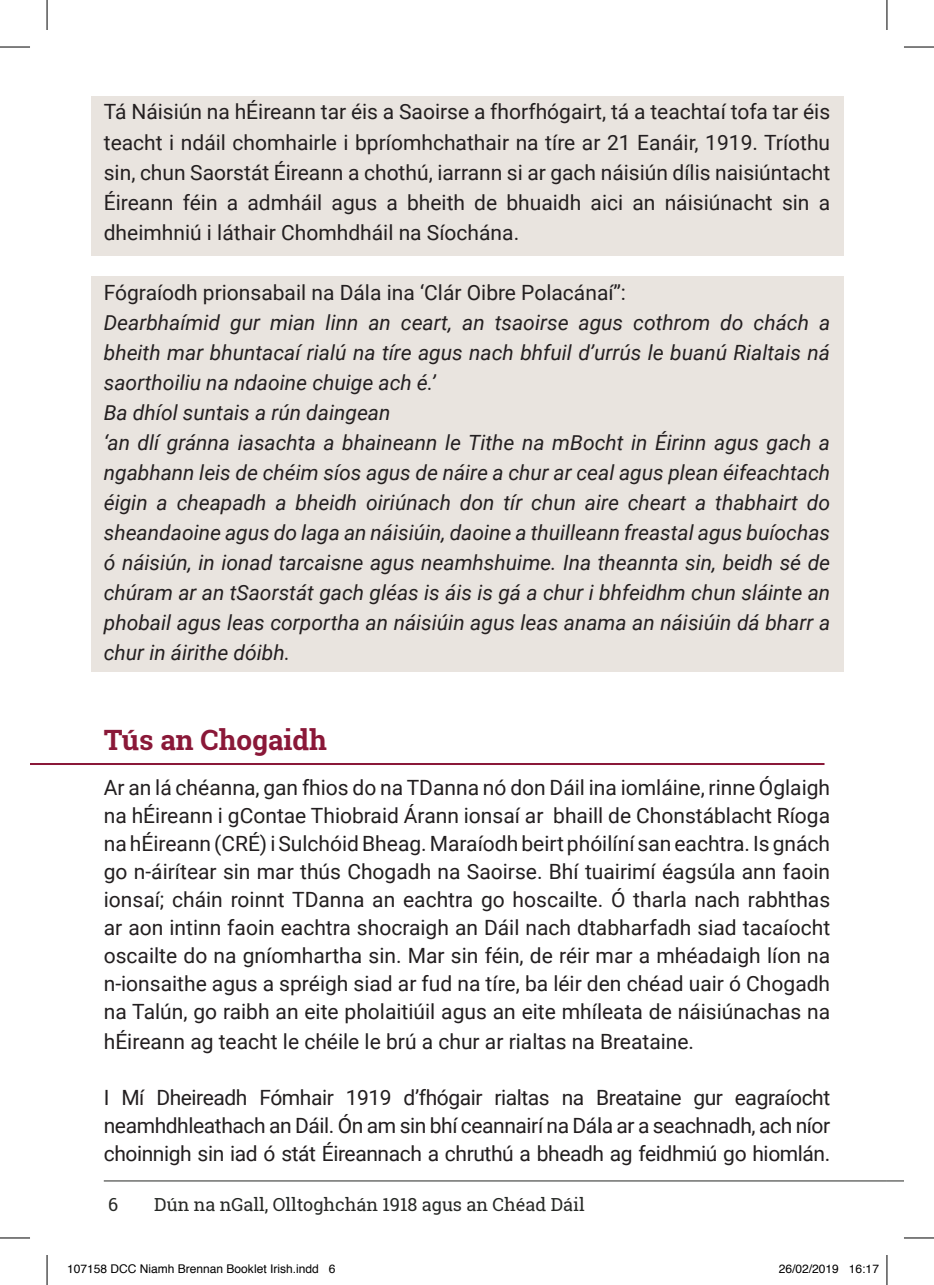
<style>
.page{position:relative;width:934px;height:1285px;background:#fff}
.page>*{position:absolute;margin:0;border:0;box-sizing:border-box;transform-origin:0 0}
.t1{font:700 28px "Roboto Slab";color:#8a1838}
.t2{font:21px/28px "Roboto";color:#231f20;text-align:justify}
.t3{font:italic 21px/30px "Roboto";color:#231f20}
.t4{font:18px "Roboto Slab";color:#262825}
.t5{font:12px "Helvetica";color:#000}
</style>
<div class="page">
<hr style="left:104px;top:1180px;width:782px;height:1px;background:#262825">
<svg style="left:886px;top:1180px;width:17px;height:1px"></svg>
<div style="left:91px;top:276px;width:751px;height:396px;background:#e9e4df"></div>
<div style="left:91px;top:96px;width:751px;height:160px;background:#e9e4df"></div>
<hr style="left:30px;top:763px;width:794px;height:2px;background:#8a1838">
<hr style="left:0;top:47px;width:30px;height:1px;background:#000">
<hr style="left:903px;top:47px;width:30px;height:1px;background:#000">
<hr style="left:0;top:1237px;width:30px;height:1px;background:#000">
<hr style="left:903px;top:1237px;width:30px;height:1px;background:#000">
<hr style="left:47px;top:0;width:1px;height:30px;background:#000">
<hr style="left:47px;top:1255px;width:1px;height:30px;background:#000">
<hr style="left:886px;top:0;width:1px;height:30px;background:#000">
<hr style="left:886px;top:1255px;width:1px;height:30px;background:#000">
<p class="t2" style="left:104px;top:96px;width:727px;line-height:30px">Tá Náisiún na hÉireann tar éis a Saoirse a fhorfhógairt, tá a teachtaí tofa tar éis teacht i ndáil chomhairle i bpríomhchathair na tíre ar 21 Eanáir, 1919. Tríothu sin, chun Saorstát Éireann a chothú, iarrann si ar gach náisiún dílis naisiúntacht Éireann féin a admháil agus a bheith de bhuaidh aici an náisiúnacht sin a dheimhniú i láthair Chomhdháil na Síochána.</p>
<p class="t2" style="left:104px;top:277px;width:523px">Fógraíodh prionsabail na Dála ina ‘Clár Oibre Polacánaí’’:</p>
<p class="t3" style="left:104px;top:306px;width:727px">Dearbhaímid gur mian linn an ceart, an tsaoirse agus cothrom do chách a bheith mar bhuntacaí rialú na tíre agus nach bhfuil d’urrús le buanú Rialtais ná saorthoiliu na ndaoine chuige ach é.’<br>Ba dhíol suntais a rún daingean<br>‘an dlí gránna iasachta a bhaineann le Tithe na mBocht in Éirinn agus gach a ngabhann leis de chéim síos agus de náire a chur ar ceal agus plean éifeachtach éigin a cheapadh a bheidh oiriúnach don tír chun aire cheart a thabhairt do sheandaoine agus do laga an náisiúin, daoine a thuilleann freastal agus buíochas ó náisiún, in ionad tarcaisne agus neamhshuime. Ina theannta sin, beidh sé de chúram ar an tSaorstát gach gléas is áis is gá a chur i bhfeidhm chun sláinte an phobail agus leas corportha an náisiúin agus leas anama an náisiúin dá bharr a chur in áirithe dóibh.</p>
<h1 class="t1" style="left:104px;top:720px;width:224px">Tús an Chogaidh</h1>
<p class="t2" style="left:104px;top:772px;width:727px">Ar an lá chéanna, gan fhios do na TDanna nó don Dáil ina iomláine, rinne Óglaigh na hÉireann i gContae Thiobraid Árann ionsaí ar bhaill de Chonstáblacht Ríoga na hÉireann (CRÉ) i Sulchóid Bheag. Maraíodh beirt phóilíní san eachtra. Is gnách go n-áirítear sin mar thús Chogadh na Saoirse. Bhí tuairimí éagsúla ann faoin ionsaí; cháin roinnt TDanna an eachtra go hoscailte. Ó tharla nach rabhthas ar aon intinn faoin eachtra shocraigh an Dáil nach dtabharfadh siad tacaíocht oscailte do na gníomhartha sin. Mar sin féin, de réir mar a mhéadaigh líon na n-ionsaithe agus a spréigh siad ar fud na tíre, ba léir den chéad uair ó Chogadh na Talún, go raibh an eite pholaitiúil agus an eite mhíleata de náisiúnachas na</p>
<p class="t2" style="left:104px;top:1026px;width:591px">hÉireann ag teacht le chéile le brú a chur ar rialtas na Breataine.</p>
<p class="t2" style="left:104px;top:1082px;width:727px">I Mí Dheireadh Fómhair 1919 d’fhógair rialtas na Breataine gur eagraíocht neamhdhleathach an Dáil. Ón am sin bhí ceannairí na Dála ar a seachnadh, ach níor choinnigh sin iad ó stát Éireannach a chruthú a bheadh ag feidhmiú go hiomlán.</p>
<p class="t4" style="left:108px;top:1192px;width:12px">6</p>
<p class="t4" style="left:154px;top:1192px;width:432px">Dún na nGall, Olltoghchán 1918 agus an Chéad Dáil</p>
<p class="t5" style="left:67px;top:1259px;width:270px">107158 DCC Niamh Brennan Booklet Irish.indd 6</p>
<p class="t5" style="left:778px;top:1259px;width:102px">26/02/2019 16:17</p>
</div>
